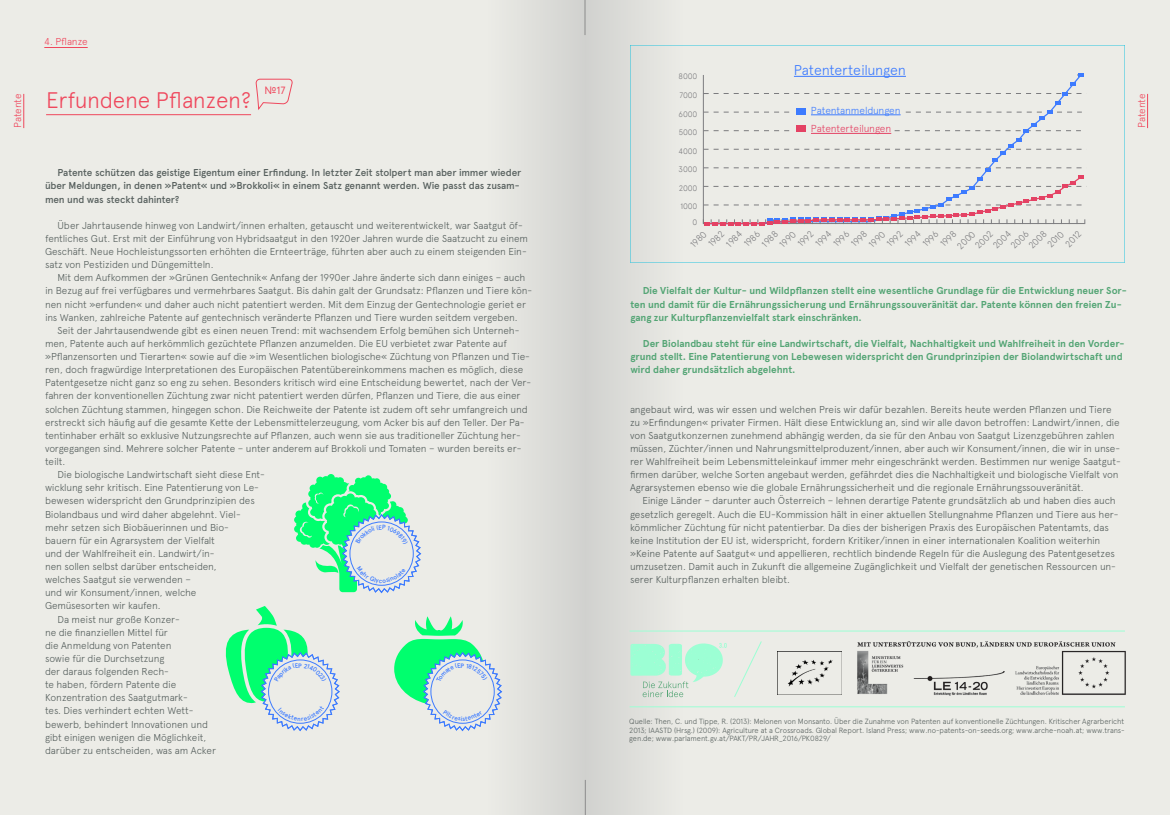
<style>
.page{position:relative;width:1170px;height:815px;background:#fff}
.page>*{position:absolute;margin:0;border:0;box-sizing:border-box;transform-origin:0 0}
.t1{font:300 22.5px "Apercu";letter-spacing:-.01em;color:#ef485d}
.t2{font:300 14.12px "Apercu";letter-spacing:-.015em;color:#3d7bff}
.t3{font:10.5px "Apercu";color:#ef485d}
.t4{font:300 10.12px/18.6px "Apercu";letter-spacing:-.015em;color:#3d7bff}
.A{font:300 10px/13.1px "Apercu";letter-spacing:-.015em;color:#57605e}
.A-2{font:700 10px/13.1px "Apercu";letter-spacing:-.005em;color:#54a575}
.A-3{font:500 10px/13.1px "Apercu";letter-spacing:-.02em;color:#57605e}
.A-4{font:300 10px "Apercu";letter-spacing:-.015em;color:#ef485d}
.t5{font:300 9px "Apercu Pro";color:#7c7c7f}
.t6{font:300 7.88px "Apercu Pro";letter-spacing:-.015em;color:#7c7c7f}
.Quelle{font:300 7.5px/8.8px "Apercu";letter-spacing:-.01em;color:#57605e;text-align:justify}
.s1{font-family:"GT Cinetype"}
.s2{color:#e44264}
</style>
<div class="page">
<div style="left:0;top:0;width:1169px;height:815px;background:#ecece7"></div>
<div style="left:585px;top:0;width:98px;height:815px;background:linear-gradient(to right,#d1d1cf,#ebebe6)"></div>
<div style="left:487px;top:0;width:98px;height:815px;background:#dededa"></div>
<hr style="left:584px;top:0;width:1px;height:35px;background:#8c8c8c">
<hr style="left:585px;top:780px;width:1px;height:35px;background:#8c8c8c">
<hr style="left:629px;top:631px;width:495px;height:1px;background:#9cffd4">
<hr style="left:629px;top:706px;width:495px;height:1px;background:#9cffd4">
<svg style="left:630px;top:643px;width:96px;height:54px"></svg>
<svg style="left:734px;top:641px;width:28px;height:56px"></svg>
<img style="left:777px;top:652px;width:56px;height:42px">
<img style="left:857px;top:641px;width:269px;height:55px">
<hr style="left:23px;top:94px;width:1px;height:34px;background:#ef485d">
<svg style="left:256px;top:78px;width:36px;height:32px"></svg>
<hr style="left:1147px;top:94px;width:1px;height:34px;background:#ef485d">
<svg style="left:630px;top:45px;width:494px;height:218px"></svg>
<svg style="left:703px;top:73px;width:383px;height:152px"></svg>
<div style="left:795px;top:125px;width:10px;height:7px;background:#e44264"></div>
<div style="left:795px;top:108px;width:10px;height:7px;background:#3d7bff"></div>
<hr style="left:44px;top:47px;width:44px;height:1px;background:#ef485d">
<hr style="left:46px;top:114px;width:205px;height:1px;background:#ef485d">
<svg style="left:294px;top:474px;width:128px;height:120px"></svg>
<svg style="left:225px;top:606px;width:115px;height:126px"></svg>
<svg style="left:394px;top:616px;width:108px;height:116px"></svg>
<p class="A-4" style="left:12px;top:128px;width:36px;rotate:-90deg">Patente</p>
<p class="A-4" style="left:44px;top:36px;width:45px">4. Pflanze</p>
<p class="t1" style="left:46px;top:87px;width:206px">Erfundene Pflanzen?</p>
<p class="t3" style="left:264px;top:84px;width:23px"><span class="s1">№</span>17</p>
<p class="A-3" style="left:45px;top:166px;width:477px;text-indent:12px">Patente schützen das geistige Eigentum einer Erfindung. In letzter Zeit stolpert man aber immer wieder über Meldungen, in denen »Patent« und »Brokkoli« in einem Satz genannt werden. Wie passt das zusam&shy;men und was steckt dahinter?</p>
<p class="A" style="left:45px;top:219px;width:484px;text-indent:12px">Über Jahrtausende hinweg von Landwirt/innen erhalten, getauscht und weiterentwickelt, war Saatgut öf&shy;fentliches Gut. Erst mit der Einführung von Hybridsaatgut in den 1920er Jahren wurde die Saatzucht zu einem Geschäft. Neue Hochleistungssorten erhöhten die Ernteerträge, führten aber auch zu einem steigenden Ein&shy;satz von Pestiziden und Düngemitteln.</p>
<p class="A" style="left:45px;top:271px;width:488px;text-indent:12px">Mit dem Aufkommen der »Grünen Gentechnik« Anfang der 1990er Jahre änderte sich dann einiges – auch in Bezug auf frei verfügbares und vermehrbares Saatgut. Bis dahin galt der Grundsatz: Pflanzen und Tiere kön&shy;nen nicht »erfunden« und daher auch nicht patentiert werden. Mit dem Einzug der Gentechnologie geriet er ins Wanken, zahlreiche Patente auf gentechnisch veränderte Pflanzen und Tiere wurden seitdem vergeben.</p>
<p class="A" style="left:45px;top:324px;width:487px;text-indent:12px">Seit der Jahrtausendwende gibt es einen neuen Trend: mit wachsendem Erfolg bemühen sich Unterneh&shy;men, Patente auch auf herkömmlich gezüchtete Pflanzen anzumelden. Die EU verbietet zwar Patente auf »Pflanzensorten und Tierarten« sowie auf die »im Wesentlichen biologische« Züchtung von Pflanzen und Tie&shy;ren, doch fragwürdige Interpretationen des Europäischen Patentübereinkommens machen es möglich, diese Patentgesetze nicht ganz so eng zu sehen. Besonders kritisch wird eine Entscheidung bewertet, nach der Ver&shy;fahren der konventionellen Züchtung zwar nicht patentiert werden dürfen, Pflanzen und Tiere, die aus einer solchen Züchtung stammen, hingegen schon. Die Reichweite der Patente ist zudem oft sehr umfangreich und erstreckt sich häufig auf die gesamte Kette der Lebensmittelerzeugung, vom Acker bis auf den Teller. Der Pa&shy;tentinhaber erhält so exklusive Nutzungsrechte auf Pflanzen, auch wenn sie aus traditioneller Züchtung her&shy;vorgegangen sind. Mehrere solcher Patente – unter anderem auf Brokkoli und Tomaten – wurden bereits er&shy;teilt.</p>
<p class="A" style="left:45px;top:468px;width:221px;text-indent:12px">Die biologische Landwirtschaft sieht diese Ent&shy;wicklung sehr kritisch. Eine Patentierung von Le&shy;bewesen widerspricht den Grundprinzipien des Biolandbaus und wird daher abgelehnt. Viel&shy;mehr setzen sich Biobäuerinnen und Bio-<br>bauern für ein Agrarsystem der Vielfalt<br>und der Wahlfreiheit ein. Landwirt/in-<br>nen sollen selbst darüber entscheiden,<br>welches Saatgut sie verwenden –<br>und wir Konsument/innen, welche<br>Gemüsesorten wir kaufen.</p>
<p class="A" style="left:45px;top:612px;width:172px;text-indent:12px">Da meist nur große Konzer-<br>ne die finanziellen Mittel für<br>die Anmeldung von Patenten<br>sowie für die Durchsetzung<br>der daraus folgenden Rech-<br>te haben, fördern Patente die<br>Konzentration des Saatgutmark-<br>tes. Dies verhindert echten Wett&shy;bewerb, behindert Innovationen und gibt einigen wenigen die Möglichkeit, darüber zu entscheiden, was am Acker</p>
<p class="t6" style="left:678px;top:71px;width:20px">8000</p>
<p class="t6" style="left:679px;top:89px;width:19px">7000</p>
<p class="t6" style="left:678px;top:108px;width:20px">6000</p>
<p class="t6" style="left:678px;top:127px;width:20px">5000</p>
<p class="t6" style="left:678px;top:145px;width:20px">4000</p>
<p class="t6" style="left:678px;top:164px;width:20px">3000</p>
<p class="t6" style="left:678px;top:182px;width:20px">2000</p>
<p class="t6" style="left:680px;top:201px;width:19px">1000</p>
<p class="t6" style="left:692px;top:216px;width:6px">0</p>
<p class="t2" style="left:793px;top:62px;width:113px">Patenterteilungen</p>
<p class="t4" style="left:810px;top:101px;width:91px">Patentanmeldungen<br><span class="s2">Patenterteilungen</span></p>
<p class="t5" style="left:687px;top:241px;width:20px;rotate:-44deg">1980</p>
<p class="t5" style="left:705px;top:240px;width:20px;rotate:-44deg">1982</p>
<p class="t5" style="left:723px;top:240px;width:20px;rotate:-44deg">1984</p>
<p class="t5" style="left:740px;top:240px;width:20px;rotate:-44deg">1986</p>
<p class="t5" style="left:758px;top:240px;width:20px;rotate:-44deg">1988</p>
<p class="t5" style="left:776px;top:241px;width:20px;rotate:-44deg">1990</p>
<p class="t5" style="left:794px;top:240px;width:20px;rotate:-44deg">1992</p>
<p class="t5" style="left:812px;top:240px;width:19px;rotate:-44deg">1994</p>
<p class="t5" style="left:830px;top:240px;width:19px;rotate:-44deg">1996</p>
<p class="t5" style="left:847px;top:240px;width:20px;rotate:-44deg">1998</p>
<p class="t5" style="left:865px;top:241px;width:20px;rotate:-44deg">1990</p>
<p class="t5" style="left:883px;top:240px;width:20px;rotate:-44deg">1992</p>
<p class="t5" style="left:901px;top:240px;width:19px;rotate:-44deg">1994</p>
<p class="t5" style="left:919px;top:240px;width:19px;rotate:-44deg">1996</p>
<p class="t5" style="left:937px;top:240px;width:20px;rotate:-44deg">1998</p>
<p class="t5" style="left:953px;top:242px;width:23px;rotate:-44deg">2000</p>
<p class="t5" style="left:972px;top:242px;width:22px;rotate:-44deg">2002</p>
<p class="t5" style="left:989px;top:242px;width:23px;rotate:-44deg">2004</p>
<p class="t5" style="left:1007px;top:242px;width:22px;rotate:-44deg">2006</p>
<p class="t5" style="left:1025px;top:242px;width:23px;rotate:-44deg">2008</p>
<p class="t5" style="left:1044px;top:241px;width:21px;rotate:-44deg">2010</p>
<p class="t5" style="left:1062px;top:240px;width:20px;rotate:-44deg">2012</p>
<p class="A-4" style="left:1135px;top:128px;width:36px;rotate:-90deg">Patente</p>
<p class="A-2" style="left:630px;top:284px;width:498px;text-indent:12px">Die Vielfalt der Kultur- und Wildpflanzen stellt eine wesentliche Grundlage für die Entwicklung neuer Sor&shy;ten und damit für die Ernährungssicherung und Ernährungssouveränität dar. Patente können den freien Zu&shy;gang zur Kulturpflanzenvielfalt stark einschränken.</p>
<p class="A-2" style="left:630px;top:337px;width:495px;text-indent:12px">Der Biolandbau steht für eine Landwirtschaft, die Vielfalt, Nachhaltigkeit und Wahlfreiheit in den Vorder&shy;grund stellt. Eine Patentierung von Lebewesen widerspricht den Grundprinzipien der Biolandwirtschaft und wird daher grundsätzlich abgelehnt.</p>
<p class="A" style="left:630px;top:402px;width:492px">angebaut wird, was wir essen und welchen Preis wir dafür bezahlen. Bereits heute werden Pflanzen und Tiere zu »Erfindungen« privater Firmen. Hält diese Entwicklung an, sind wir alle davon betroffen: Landwirt/innen, die von Saatgutkonzernen zunehmend abhängig werden, da sie für den Anbau von Saatgut Lizenzgebühren zahlen müssen, Züchter/innen und Nahrungsmittelproduzent/innen, aber auch wir Konsument/innen, die wir in unse&shy;rer Wahlfreiheit beim Lebensmitteleinkauf immer mehr eingeschränkt werden. Bestimmen nur wenige Saatgut&shy;firmen darüber, welche Sorten angebaut werden, gefährdet dies die Nachhaltigkeit und biologische Vielfalt von Agrarsystemen ebenso wie die globale Ernährungssicherheit und die regionale Ernährungssouveränität.</p>
<p class="A" style="left:630px;top:494px;width:490px;text-indent:12px">Einige Länder – darunter auch Österreich – lehnen derartige Patente grundsätzlich ab und haben dies auch gesetzlich geregelt. Auch die EU-Kommission hält in einer aktuellen Stellungnahme Pflanzen und Tiere aus her&shy;kömmlicher Züchtung für nicht patentierbar. Da dies der bisherigen Praxis des Europäischen Patentamts, das keine Institution der EU ist, widerspricht, fordern Kritiker/innen in einer internationalen Koalition weiterhin »Keine Patente auf Saatgut« und appellieren, rechtlich bindende Regeln für die Auslegung des Patentgesetzes umzusetzen. Damit auch in Zukunft die allgemeine Zugänglichkeit und Vielfalt der genetischen Ressourcen un&shy;serer Kulturpflanzen erhalten bleibt.</p>
<p class="Quelle" style="left:629px;top:717px;width:497px">Quelle: Then, C. und Tippe, R. (2013): Melonen von Monsanto. Über die Zunahme von Patenten auf konventionelle Züchtungen. Kritischer Agrarbericht 2013; IAASTD (Hrsg.) (2009): Agriculture at a Crossroads. Global Report. Island Press; www.no-patents-on-seeds.org; www.arche-noah.at; www.trans&shy;gen.de; www.parlament.gv.at/PAKT/PR/JAHR_2016/PK0829/</p>
</div>
